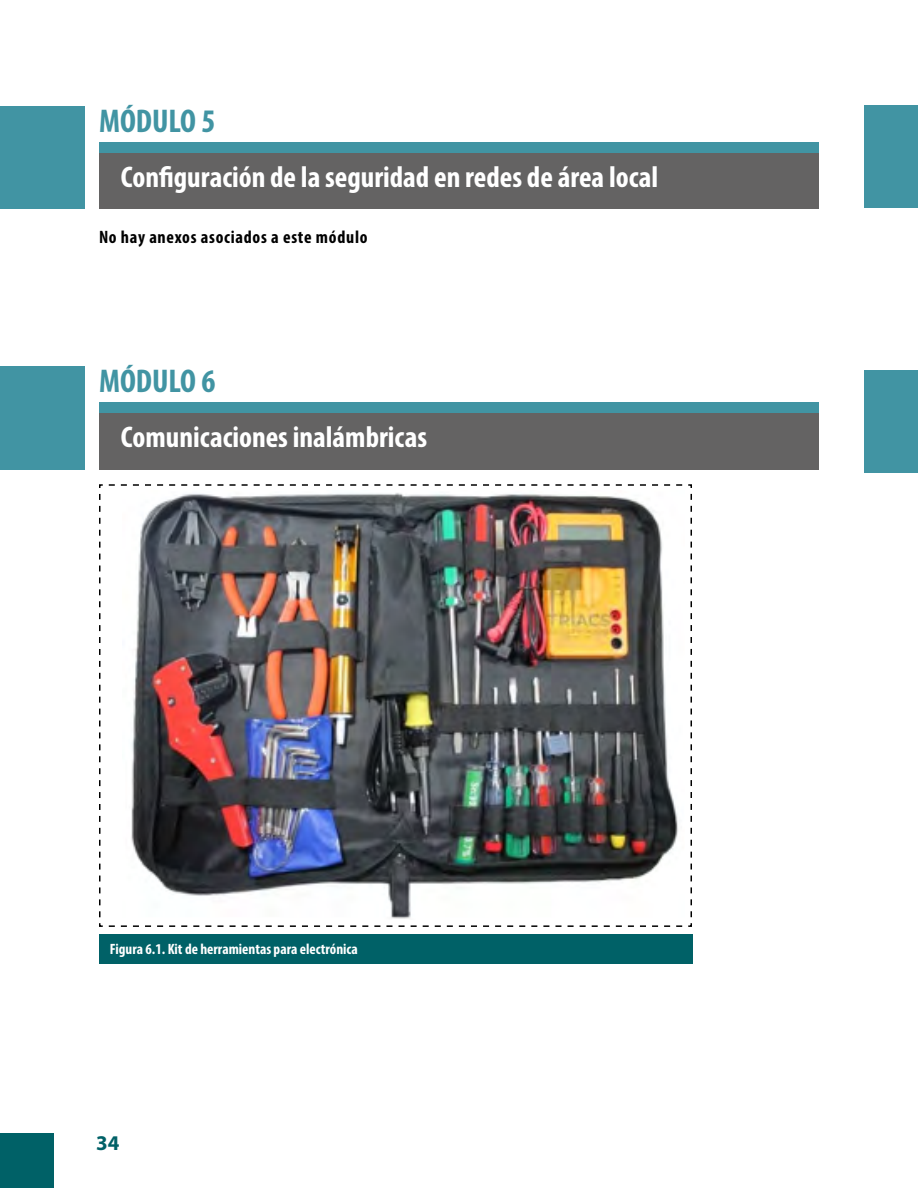
<style>
.page{position:relative;width:918px;height:1188px;background:#fff}
.page>*{position:absolute;margin:0;border:0;box-sizing:border-box;transform-origin:0 0}
.t1{font:700 condensed 33px "Myriad Pro";color:#4194a3}
.t2{font:700 condensed 30px "Myriad Pro";color:#fff}
.t3{font:700 21px "Myriad Pro";color:#006167}
.t4{font:700 condensed 18px "Myriad Pro";letter-spacing:.04em;color:#000}
.t5{font:700 condensed 15px "Myriad Pro";color:#fff}
</style>
<div class="page">
<div style="left:0;top:1134px;width:54px;height:54px;background:#006167"></div>
<div style="left:99px;top:153px;width:719px;height:55px;background:#646363"></div>
<div style="left:99px;top:142px;width:719px;height:11px;background:#4194a3"></div>
<div style="left:0;top:106px;width:85px;height:103px;background:#4194a3"></div>
<div style="left:99px;top:413px;width:719px;height:57px;background:#646363"></div>
<div style="left:99px;top:402px;width:719px;height:11px;background:#4194a3"></div>
<div style="left:0;top:366px;width:85px;height:104px;background:#4194a3"></div>
<div style="left:99px;top:934px;width:593px;height:30px;background:#006167"></div>
<svg style="left:99px;top:484px;width:593px;height:443px"></svg>
<img style="left:123px;top:491px;width:561px;height:428px">
<div style="left:864px;top:106px;width:54px;height:102px;background:#4194a3"></div>
<div style="left:864px;top:370px;width:54px;height:103px;background:#4194a3"></div>
<p class="t1" style="left:99px;top:100px;width:118px">MÓDULO 5</p>
<p class="t2" style="left:121px;top:158px;width:539px">Configuración de la seguridad en redes de área local</p>
<p class="t4" style="left:99px;top:226px;width:270px">No hay anexos asociados a este módulo</p>
<p class="t1" style="left:99px;top:360px;width:118px">MÓDULO 6</p>
<p class="t2" style="left:121px;top:418px;width:308px">Comunicaciones inalámbricas</p>
<p class="t5" style="left:110px;top:939px;width:250px">Figura 6.1. Kit de herramientas para electrónica</p>
<p class="t3" style="left:96px;top:1129px;width:25px">34</p>
</div>
